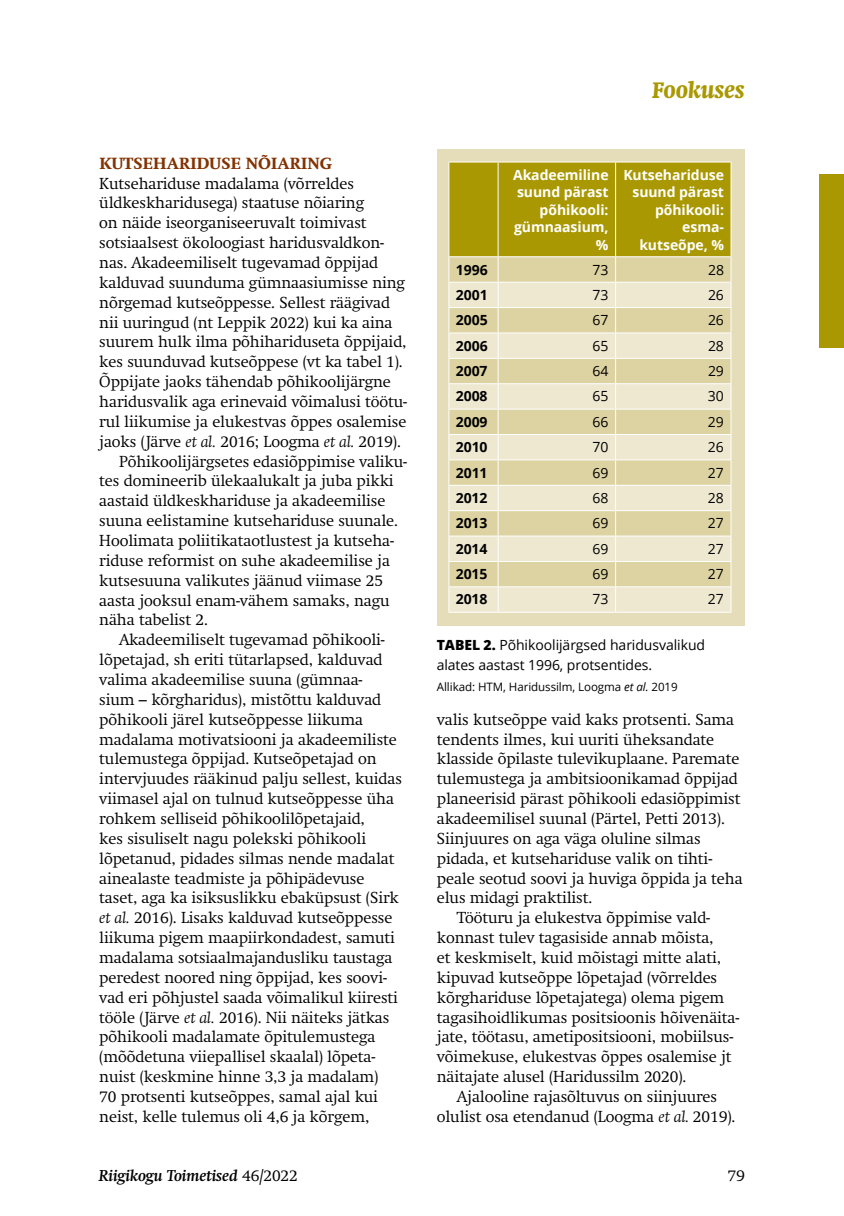
<style>
.page{position:relative;width:844px;height:1216px;background:#fff}
.page>*{position:absolute;margin:0;border:0;box-sizing:border-box;transform-origin:0 0}
.t1{font:italic 700 condensed 24.5px "Swift";letter-spacing:-.005em;color:#a99801}
.t2{font:300 15.75px "Swift";letter-spacing:-.005em;color:#000}
.t3{font:italic 700 15.75px "Swift";letter-spacing:-.005em;color:#000}
.t4{font:800 15.75px "Swift";letter-spacing:.01em;color:#833200}
.t5{font:14px/19.8px "Open Sans";letter-spacing:-.005em;color:#000}
.t6{font:700 14px/17.5px "Open Sans";letter-spacing:-.005em;color:#fff;text-align:right}
.t7{font:700 14px "Open Sans";letter-spacing:-.005em;color:#000}
.t8{font:11.55px "Open Sans";letter-spacing:-.005em;color:#000}
.s1{font-style:italic}
.s2{font-weight:800}
.s3{font-weight:300;font-style:normal}
</style>
<div class="page">
<div style="left:437px;top:149px;width:307px;height:476px;background:#e5ddb9"></div>
<svg style="left:448px;top:162px;width:283px;height:449px;background:#dad096"></svg>
<hr style="left:448px;top:611px;width:50px;height:1px;background:#fff">
<hr style="left:498px;top:611px;width:117px;height:1px;background:#fff">
<hr style="left:615px;top:611px;width:116px;height:1px;background:#fff">
<div style="left:819px;top:174px;width:24px;height:173px;background:#a99801"></div>
<p class="t4" style="left:99px;top:154px;width:234px">KUTSEHARIDUSE NÕIARING</p>
<p class="t2" style="left:99px;top:174px;width:256px">Kutsehariduse madalama (võrreldes</p>
<p class="t2" style="left:99px;top:194px;width:266px">üldkeskharidusega) staatuse nõiaring</p>
<p class="t2" style="left:99px;top:214px;width:269px">on näide iseorganiseeruvalt toimivast</p>
<p class="t2" style="left:99px;top:233px;width:286px">sotsiaalsest ökoloogiast haridusvaldkon-</p>
<p class="t2" style="left:99px;top:253px;width:280px">nas. Akadeemiliselt tugevamad õppijad</p>
<p class="t2" style="left:99px;top:273px;width:307px">kalduvad suunduma gümnaasiumisse ning</p>
<p class="t2" style="left:99px;top:293px;width:292px">nõrgemad kutseõppesse. Sellest räägivad</p>
<p class="t2" style="left:99px;top:313px;width:295px">nii uuringud (nt Leppik 2022) kui ka aina</p>
<p class="t2" style="left:99px;top:333px;width:309px">suurem hulk ilma põhihariduseta õppijaid,</p>
<p class="t2" style="left:99px;top:353px;width:305px">kes suunduvad kutseõppese (vt ka tabel 1).</p>
<p class="t2" style="left:99px;top:372px;width:293px">Õppijate jaoks tähendab põhikoolijärgne</p>
<p class="t2" style="left:99px;top:392px;width:309px">haridusvalik aga erinevaid võimalusi töötu-</p>
<p class="t2" style="left:99px;top:412px;width:308px">rul liikumise ja elukestvas õppes osalemise</p>
<p class="t2" style="left:99px;top:432px;width:303px">jaoks (Järve <span class="s1">et al.</span> 2016; Loogma <span class="s1">et al.</span> 2019).</p>
<p class="t2" style="left:119px;top:452px;width:289px">Põhikoolijärgsetes edasiõppimise valiku-</p>
<p class="t2" style="left:99px;top:472px;width:296px">tes domineerib ülekaalukalt ja juba pikki</p>
<p class="t2" style="left:99px;top:491px;width:287px">aastaid üldkeskhariduse ja akadeemilise</p>
<p class="t2" style="left:99px;top:511px;width:300px">suuna eelistamine kutsehariduse suunale.</p>
<p class="t2" style="left:99px;top:531px;width:296px">Hoolimata poliitikataotlustest ja kutseha-</p>
<p class="t2" style="left:99px;top:551px;width:292px">riduse reformist on suhe akadeemilise ja</p>
<p class="t2" style="left:99px;top:571px;width:285px">kutsesuuna valikutes jäänud viimase 25</p>
<p class="t2" style="left:99px;top:591px;width:292px">aasta jooksul enam-vähem samaks, nagu</p>
<p class="t2" style="left:99px;top:611px;width:110px">näha tabelist 2.</p>
<p class="t2" style="left:119px;top:630px;width:267px">Akadeemiliselt tugevamad põhikooli-</p>
<p class="t2" style="left:99px;top:650px;width:285px">lõpetajad, sh eriti tütarlapsed, kalduvad</p>
<p class="t2" style="left:99px;top:670px;width:265px">valima akadeemilise suuna (gümnaa-</p>
<p class="t2" style="left:99px;top:690px;width:283px">sium – kõrgharidus), mistõttu kalduvad</p>
<p class="t2" style="left:99px;top:710px;width:265px">põhikooli järel kutseõppesse liikuma</p>
<p class="t2" style="left:99px;top:730px;width:299px">madalama motivatsiooni ja akadeemiliste</p>
<p class="t2" style="left:99px;top:749px;width:279px">tulemustega õppijad. Kutseõpetajad on</p>
<p class="t2" style="left:99px;top:769px;width:304px">intervjuudes rääkinud palju sellest, kuidas</p>
<p class="t2" style="left:99px;top:789px;width:296px">viimasel ajal on tulnud kutseõppesse üha</p>
<p class="t2" style="left:99px;top:809px;width:267px">rohkem selliseid põhikoolilõpetajaid,</p>
<p class="t2" style="left:99px;top:829px;width:268px">kes sisuliselt nagu polekski põhikooli</p>
<p class="t2" style="left:99px;top:849px;width:297px">lõpetanud, pidades silmas nende madalat</p>
<p class="t2" style="left:99px;top:869px;width:267px">ainealaste teadmiste ja põhipädevuse</p>
<p class="t2" style="left:99px;top:888px;width:301px">taset, aga ka isiksuslikku ebaküpsust (Sirk</p>
<p class="t2" style="left:99px;top:908px;width:294px"><span class="s1">et al.</span> 2016). Lisaks kalduvad kutseõppesse</p>
<p class="t2" style="left:99px;top:928px;width:297px">liikuma pigem maapiirkondadest, samuti</p>
<p class="t2" style="left:99px;top:948px;width:294px">madalama sotsiaalmajandusliku taustaga</p>
<p class="t2" style="left:99px;top:968px;width:289px">peredest noored ning õppijad, kes soovi-</p>
<p class="t2" style="left:99px;top:988px;width:300px">vad eri põhjustel saada võimalikul kiiresti</p>
<p class="t2" style="left:99px;top:1007px;width:291px">tööle (Järve <span class="s1">et al.</span> 2016). Nii näiteks jätkas</p>
<p class="t2" style="left:99px;top:1027px;width:278px">põhikooli madalamate õpitulemustega</p>
<p class="t2" style="left:99px;top:1047px;width:277px">(mõõdetuna viiepallisel skaalal) lõpeta-</p>
<p class="t2" style="left:99px;top:1067px;width:280px">nuist (keskmine hinne 3,3 ja madalam)</p>
<p class="t2" style="left:99px;top:1087px;width:280px">70 protsenti kutseõppes, samal ajal kui</p>
<p class="t2" style="left:99px;top:1107px;width:271px">neist, kelle tulemus oli 4,6 ja kõrgem,</p>
<h1 class="t1" style="left:652px;top:76px;width:94px">Fookuses</h1>
<p class="t6" style="left:513px;top:165px;width:97px">Akadeemiline suund pärast põhikooli: gümnaasium, %</p>
<p class="t6" style="left:623px;top:165px;width:102px">Kutsehariduse suund pärast põhikooli: esma&shy;kutseõpe, %</p>
<p class="t7" style="left:456px;top:259px;width:33px">1996</p>
<p class="t5" style="left:592px;top:259px;width:17px">73</p>
<p class="t5" style="left:707px;top:259px;width:17px">28</p>
<p class="t7" style="left:456px;top:285px;width:33px">2001</p>
<p class="t5" style="left:592px;top:284px;width:17px">73</p>
<p class="t5" style="left:707px;top:284px;width:17px">26</p>
<p class="t7" style="left:456px;top:310px;width:33px">2005</p>
<p class="t5" style="left:592px;top:310px;width:17px">67</p>
<p class="t5" style="left:707px;top:310px;width:17px">26</p>
<p class="t7" style="left:456px;top:336px;width:33px">2006</p>
<p class="t5" style="left:592px;top:335px;width:17px">65</p>
<p class="t5" style="left:707px;top:335px;width:17px">28</p>
<p class="t7" style="left:455px;top:361px;width:33px">2007</p>
<p class="t5" style="left:592px;top:361px;width:17px">64</p>
<p class="t5" style="left:707px;top:361px;width:17px">29</p>
<p class="t7" style="left:455px;top:386px;width:33px">2008</p>
<p class="t5" style="left:592px;top:386px;width:17px">65</p>
<p class="t5" style="left:707px;top:386px;width:17px">30</p>
<p class="t7" style="left:455px;top:412px;width:33px">2009</p>
<p class="t5" style="left:592px;top:411px;width:17px">66</p>
<p class="t5" style="left:707px;top:411px;width:17px">29</p>
<p class="t7" style="left:455px;top:437px;width:33px">2010</p>
<p class="t5" style="left:592px;top:437px;width:17px">70</p>
<p class="t5" style="left:707px;top:437px;width:17px">26</p>
<p class="t7" style="left:455px;top:462px;width:33px">2011</p>
<p class="t5" style="left:592px;top:462px;width:17px">69</p>
<p class="t5" style="left:707px;top:462px;width:17px">27</p>
<p class="t7" style="left:455px;top:488px;width:33px">2012</p>
<p class="t5" style="left:592px;top:487px;width:17px">68</p>
<p class="t5" style="left:707px;top:487px;width:17px">28</p>
<p class="t7" style="left:455px;top:513px;width:33px">2013</p>
<p class="t5" style="left:592px;top:513px;width:17px">69</p>
<p class="t5" style="left:707px;top:513px;width:17px">27</p>
<p class="t7" style="left:455px;top:538px;width:33px">2014</p>
<p class="t5" style="left:592px;top:538px;width:17px">69</p>
<p class="t5" style="left:707px;top:538px;width:17px">27</p>
<p class="t7" style="left:455px;top:564px;width:33px">2015</p>
<p class="t5" style="left:592px;top:563px;width:17px">69</p>
<p class="t5" style="left:707px;top:563px;width:17px">27</p>
<p class="t7" style="left:455px;top:589px;width:33px">2018</p>
<p class="t5" style="left:592px;top:589px;width:17px">73</p>
<p class="t5" style="left:707px;top:589px;width:17px">27</p>
<p class="t5" style="left:436px;top:634px;width:270px"><span class="s2">TABEL 2.</span> Põhikoolijärgsed haridusvalikud alates aastast 1996, protsentides.</p>
<p class="t8" style="left:437px;top:678px;width:242px">Allikad: HTM, Haridussilm, Loogma <span class="s1">et al.</span> 2019</p>
<p class="t2" style="left:437px;top:710px;width:299px">valis kutseõppe vaid kaks protsenti. Sama</p>
<p class="t2" style="left:437px;top:730px;width:279px">tendents ilmes, kui uuriti üheksandate</p>
<p class="t2" style="left:437px;top:750px;width:304px">klasside õpilaste tulevikuplaane. Paremate</p>
<p class="t2" style="left:437px;top:769px;width:302px">tulemustega ja ambitsioonikamad õppijad</p>
<p class="t2" style="left:437px;top:789px;width:305px">planeerisid pärast põhikooli edasiõppimist</p>
<p class="t2" style="left:437px;top:809px;width:289px">akadeemilisel suunal (Pärtel, Petti 2013).</p>
<p class="t2" style="left:437px;top:829px;width:265px">Siinjuures on aga väga oluline silmas</p>
<p class="t2" style="left:437px;top:849px;width:277px">pidada, et kutsehariduse valik on tihti-</p>
<p class="t2" style="left:437px;top:869px;width:307px">peale seotud soovi ja huviga õppida ja teha</p>
<p class="t2" style="left:437px;top:888px;width:157px">elus midagi praktilist.</p>
<p class="t2" style="left:456px;top:908px;width:255px">Tööturu ja elukestva õppimise vald-</p>
<p class="t2" style="left:437px;top:928px;width:278px">konnast tulev tagasiside annab mõista,</p>
<p class="t2" style="left:437px;top:948px;width:286px">et keskmiselt, kuid mõistagi mitte alati,</p>
<p class="t2" style="left:437px;top:968px;width:282px">kipuvad kutseõppe lõpetajad (võrreldes</p>
<p class="t2" style="left:437px;top:988px;width:289px">kõrghariduse lõpetajatega) olema pigem</p>
<p class="t2" style="left:437px;top:1007px;width:304px">tagasihoidlikumas positsioonis hõivenäita-</p>
<p class="t2" style="left:437px;top:1027px;width:298px">jate, töötasu, ametipositsiooni, mobiilsus-</p>
<p class="t2" style="left:437px;top:1047px;width:296px">võimekuse, elukestvas õppes osalemise jt</p>
<p class="t2" style="left:437px;top:1067px;width:251px">näitajate alusel (Haridussilm 2020).</p>
<p class="t2" style="left:456px;top:1087px;width:262px">Ajalooline rajasõltuvus on siinjuures</p>
<p class="t2" style="left:437px;top:1107px;width:300px">olulist osa etendanud (Loogma <span class="s1">et al.</span> 2019).</p>
<p class="t3" style="left:99px;top:1166px;width:200px">Riigikogu Toimetised <span class="s3">46/2022</span></p>
<p class="t2" style="left:727px;top:1166px;width:19px">79</p>
</div>
